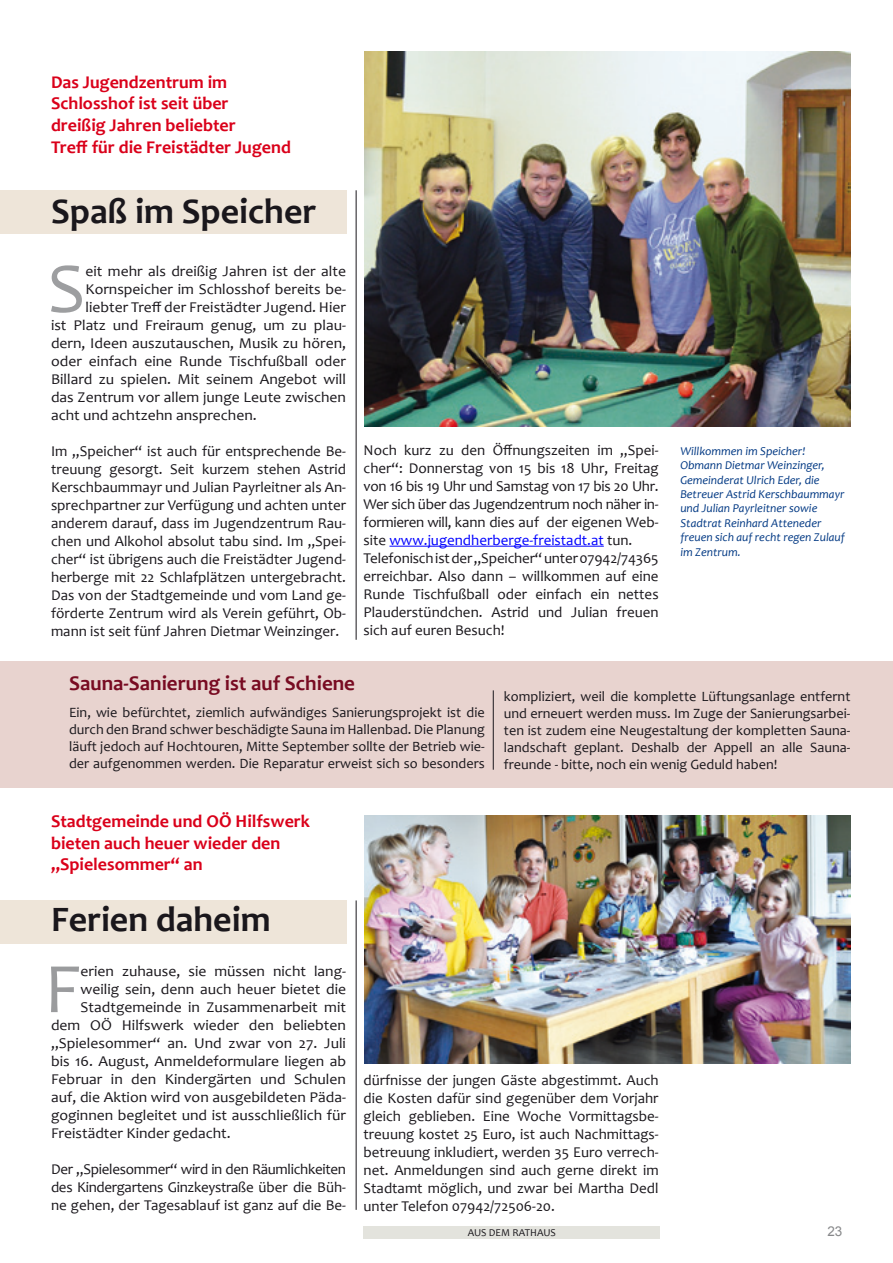
<style>
.page{position:relative;width:893px;height:1263px;background:#fff}
.page>*{position:absolute;margin:0;border:0;box-sizing:border-box;transform-origin:0 0}
.t1{font:71.7px "Candara";color:#9d9ea0;scale:1.04 1}
.t2{font:71.7px "Candara";color:#9a9b9d;scale:1.04 1}
.t3{font:700 36px "Candara";color:#1a171c}
.t4{font:700 21px "Candara";color:#780b22}
.t5{font:700 18px/21.6px "Candara";color:#da001a}
.t6{font:15px/18px "Candara";color:#1a171c;text-align:justify}
.t7{font:15px "Candara";color:#1a171c;scale:1.04 1}
.t8{font:14.25px/17.1px "Candara";color:#1a171c;text-align:justify}
.t9{font:13.5px "Arial";color:#87888a}
.t10{font:italic 12px/14.4px "Candara";color:#003883}
.t11{font:10.5px "Candara";color:#1a171c}
.s1{color:#00f}
</style>
<div class="page">
<div style="left:364px;top:1226px;width:296px;height:12px;background:#e3e3dd"></div>
<div style="left:0;top:900px;width:346px;height:44px;background:#eee5d9"></div>
<div style="left:0;top:190px;width:346px;height:44px;background:#eee5d9"></div>
<img style="left:364px;top:51px;width:486px;height:375px">
<hr style="left:389px;top:546px;width:215px;height:1px;background:#00f">
<hr style="left:356px;top:190px;width:1px;height:450px;background:#1a171c">
<img style="left:364px;top:816px;width:486px;height:247px">
<hr style="left:356px;top:900px;width:1px;height:310px;background:#1a171c">
<div style="left:0;top:661px;width:893px;height:127px;background:#e8d3cf"></div>
<hr style="left:493px;top:690px;width:1px;height:80px;background:#1a171c">
<p class="t5" style="left:51px;top:71px;width:241px">Das Jugendzentrum im<br>Schlosshof ist seit über<br>dreißig Jahren beliebter<br>Treff für die Freistädter Jugend</p>
<h2 class="t3" style="left:51px;top:189px;width:267px">Spaß im Speicher</h2>
<h1 class="t1" style="left:47px;top:245px;width:38px">S</h1>
<p class="t7" style="left:86px;top:262px;width:252px">eit mehr als dreißig Jahren ist der alte</p>
<p class="t7" style="left:86px;top:280px;width:252px">Kornspeicher im Schlosshof bereits be-</p>
<p class="t7" style="left:86px;top:298px;width:252px">liebter Treff der Freistädter Jugend. Hier</p>
<p class="t7" style="left:51px;top:316px;width:285px">ist Platz und Freiraum genug, um zu plau-</p>
<p class="t7" style="left:51px;top:334px;width:285px">dern, Ideen auszutauschen, Musik zu hören,</p>
<p class="t7" style="left:51px;top:352px;width:285px">oder einfach eine Runde Tischfußball oder</p>
<p class="t7" style="left:51px;top:370px;width:285px">Billard zu spielen. Mit seinem Angebot will</p>
<p class="t7" style="left:51px;top:388px;width:285px">das Zentrum vor allem junge Leute zwischen</p>
<p class="t7" style="left:51px;top:406px;width:199px">acht und achtzehn ansprechen.</p>
<p class="t6" style="left:51px;top:442px;width:297px">Im „Speicher“ ist auch für entsprechende Be&shy;treuung gesorgt. Seit kurzem stehen Astrid Kerschbaummayr und Julian Payrleitner als An&shy;sprechpartner zur Verfügung und achten unter anderem darauf, dass im Jugendzentrum Rau&shy;chen und Alkohol absolut tabu sind. Im „Spei&shy;cher“ ist übrigens auch die Freistädter Jugend&shy;herberge mit 22 Schlafplätzen untergebracht.<br>Das von der Stadtgemeinde und vom Land ge&shy;förderte Zentrum wird als Verein geführt, Ob&shy;mann ist seit fünf Jahren Dietmar Weinzinger.</p>
<p class="t6" style="left:364px;top:441px;width:297px;text-align:left">Noch kurz zu den Öffnungszeiten im „Spei&shy;cher“: Donnerstag von 15 bis 18 Uhr, Freitag von 16 bis 19 Uhr und Samstag von 17 bis 20 Uhr.<br>Wer sich über das Jugendzentrum noch näher in&shy;formieren will, kann dies auf der eigenen Web&shy;site <span class="s1">www.jugendherberge-freistadt.at</span> tun.<br>Telefonisch ist der „Speicher“ unter 07942/74365 erreichbar. Also dann – willkommen auf eine Runde Tischfußball oder einfach ein nettes Plauderstündchen. Astrid und Julian freuen sich auf euren Besuch!</p>
<p class="t10" style="left:680px;top:444px;width:166px">Willkommen im Speicher!<br>Obmann Dietmar Weinzinger,<br>Gemeinderat Ulrich Eder, die<br>Betreuer Astrid Kerschbaummayr und Julian Payrleitner sowie<br>Stadtrat Reinhard Atteneder freuen sich auf recht regen Zulauf im Zentrum.</p>
<h3 class="t4" style="left:69px;top:670px;width:287px">Sauna-Sanierung ist auf Schiene</h3>
<p class="t8" style="left:69px;top:704px;width:417px">Ein, wie befürchtet, ziemlich aufwändiges Sanierungsprojekt ist die durch den Brand schwer beschädigte Sauna im Hallenbad. Die Planung läuft jedoch auf Hochtouren, Mitte September sollte der Betrieb wie&shy;der aufgenommen werden. Die Reparatur erweist sich so besonders</p>
<p class="t5" style="left:51px;top:810px;width:261px">Stadtgemeinde und OÖ Hilfswerk bieten auch heuer wieder den „Spielesommer“ an</p>
<h2 class="t3" style="left:51px;top:897px;width:221px">Ferien daheim</h2>
<p class="t8" style="left:504px;top:687px;width:348px">kompliziert, weil die komplette Lüftungsanlage entfernt und erneuert werden muss. Im Zuge der Sanierungsarbei&shy;ten ist zudem eine Neugestaltung der kompletten Sauna&shy;landschaft geplant. Deshalb der Appell an alle Sauna&shy;freunde - bitte, noch ein wenig Geduld haben!</p>
<h1 class="t2" style="left:44px;top:945px;width:37px">F</h1>
<p class="t7" style="left:81px;top:962px;width:257px">erien zuhause, sie müssen nicht lang-</p>
<p class="t7" style="left:81px;top:980px;width:257px">weilig sein, denn auch heuer bietet die</p>
<p class="t7" style="left:81px;top:998px;width:257px">Stadtgemeinde in Zusammenarbeit mit</p>
<p class="t7" style="left:51px;top:1016px;width:285px">dem OÖ Hilfswerk wieder den beliebten</p>
<p class="t7" style="left:51px;top:1034px;width:285px">„Spielesommer“ an. Und zwar von 27. Juli</p>
<p class="t7" style="left:51px;top:1052px;width:285px">bis 16. August, Anmeldeformulare liegen ab</p>
<p class="t7" style="left:51px;top:1070px;width:285px">Februar in den Kindergärten und Schulen</p>
<p class="t7" style="left:51px;top:1088px;width:285px">auf, die Aktion wird von ausgebildeten Päda-</p>
<p class="t7" style="left:51px;top:1106px;width:285px">goginnen begleitet und ist ausschließlich für</p>
<p class="t7" style="left:51px;top:1124px;width:174px">Freistädter Kinder gedacht.</p>
<p class="t6" style="left:51px;top:1160px;width:297px">Der „Spielesommer“ wird in den Räumlichkeiten des Kindergartens Ginzkeystraße über die Büh&shy;ne gehen, der Tagesablauf ist ganz auf die Be-</p>
<p class="t6" style="left:364px;top:1071px;width:297px">dürfnisse der jungen Gäste abgestimmt. Auch die Kosten dafür sind gegenüber dem Vorjahr gleich geblieben. Eine Woche Vormittagsbe&shy;treuung kostet 25 Euro, ist auch Nachmittags&shy;betreuung inkludiert, werden 35 Euro verrech&shy;net. Anmeldungen sind auch gerne direkt im Stadtamt möglich, und zwar bei Martha Dedl unter Telefon 07942/72506-20.</p>
<p class="t11" style="left:468px;top:1226px;width:90px">AUS DEM RATHAUS</p>
<p class="t9" style="left:827px;top:1222px;width:17px">23</p>
</div>
